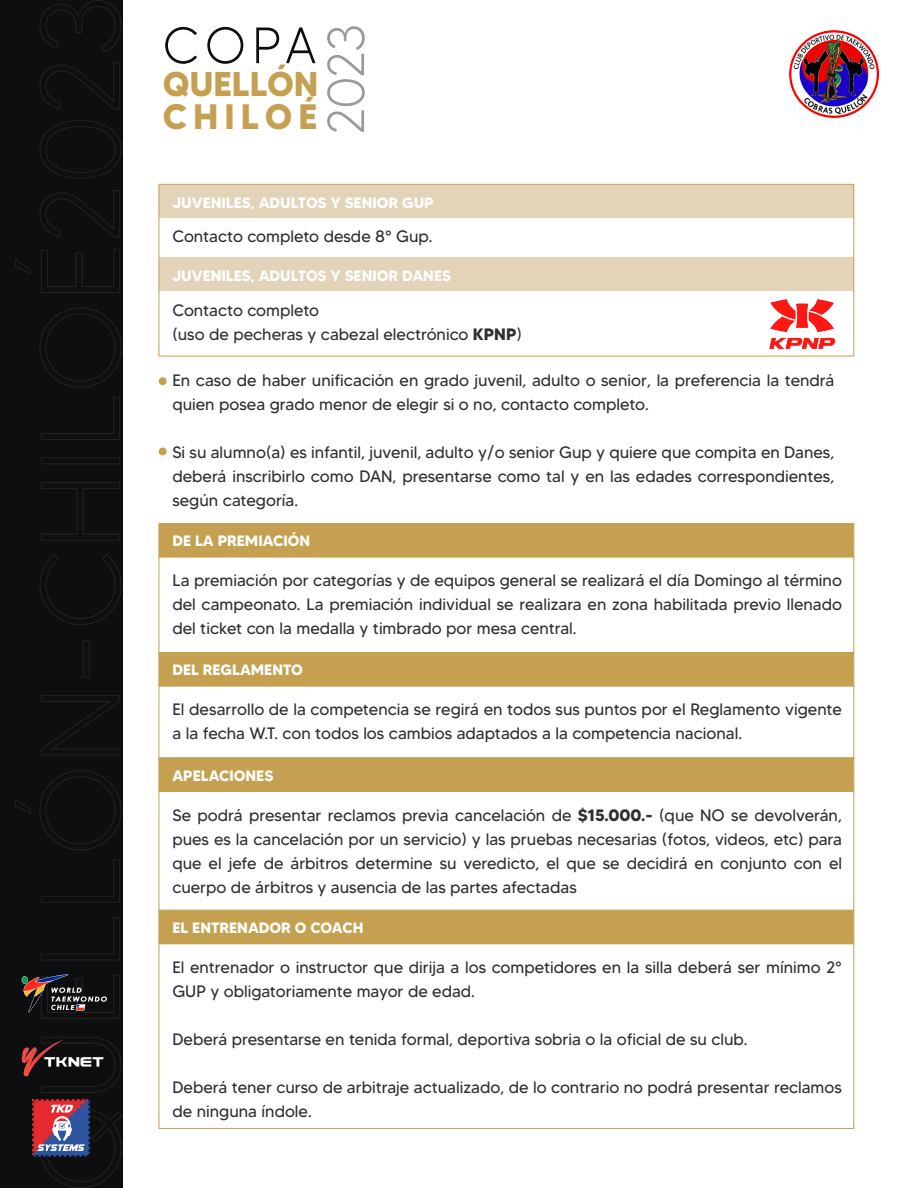
<style>
.page{position:relative;width:918px;height:1188px;background:#fff}
.page>*{position:absolute;margin:0;border:0;box-sizing:border-box;transform-origin:0 0}
.t1{font:300 51.9px "MADETOMMY";color:#9a9a9a}
.t2{font:300 51px "MADETOMMY";color:#0d0e10}
.t3{font:700 35.25px "MADETOMMY";letter-spacing:.175em;color:#c5a050}
.t4{font:700 34.35px "MADETOMMY";letter-spacing:-.005em;color:#c5a050}
.t5{font:16.5px/24px "MADETOMMY";color:#303030}
.t6{font:700 15px "MADETOMMY";color:#fff}
.s1{font-weight:700}
</style>
<div class="page">
<div style="left:0;top:0;width:122px;height:1188px;background:#0d0e10"></div>
<svg style="left:41px;top:917px;width:79px;height:43px"></svg>
<svg style="left:41px;top:859px;width:79px;height:44px"></svg>
<svg style="left:15px;top:770px;width:107px;height:80px"></svg>
<svg style="left:41px;top:695px;width:79px;height:61px"></svg>
<svg style="left:83px;top:640px;width:7px;height:37px"></svg>
<svg style="left:39px;top:554px;width:83px;height:71px"></svg>
<svg style="left:41px;top:482px;width:79px;height:59px"></svg>
<svg style="left:41px;top:457px;width:79px;height:7px"></svg>
<svg style="left:41px;top:397px;width:79px;height:43px"></svg>
<svg style="left:39px;top:308px;width:83px;height:80px"></svg>
<svg style="left:15px;top:249px;width:105px;height:44px"></svg>
<svg style="left:39px;top:190px;width:81px;height:47px"></svg>
<svg style="left:39px;top:120px;width:83px;height:59px"></svg>
<svg style="left:39px;top:62px;width:81px;height:47px"></svg>
<svg style="left:39px;top:0;width:83px;height:52px"></svg>
<svg style="left:21px;top:1037px;width:101px;height:56px"></svg>
<svg style="left:32px;top:1099px;width:90px;height:89px"></svg>
<svg style="left:22px;top:974px;width:98px;height:45px"></svg>
<img style="left:790px;top:31px;width:89px;height:87px">
<div style="left:159px;top:184px;width:695px;height:34px;background:#e2d3b9"></div>
<div style="left:159px;top:257px;width:695px;height:34px;background:#e2d3b9"></div>
<div style="left:159px;top:184px;width:695px;height:172px;border:1px solid #c5a050"></div>
<div style="left:159px;top:523px;width:695px;height:34px;background:#c5a050"></div>
<div style="left:159px;top:556px;width:695px;height:97px;border:1px solid #c5a050"></div>
<div style="left:159px;top:652px;width:695px;height:34px;background:#c5a050"></div>
<div style="left:159px;top:685px;width:695px;height:73px;border:1px solid #c5a050"></div>
<div style="left:159px;top:757px;width:695px;height:35px;background:#c5a050;border:1px solid #c5a050"></div>
<div style="left:159px;top:791px;width:695px;height:120px;border:1px solid #c5a050"></div>
<div style="left:159px;top:910px;width:695px;height:34px;background:#c5a050"></div>
<div style="left:159px;top:943px;width:695px;height:186px;border:1px solid #c5a050"></div>
<div style="left:159px;top:377px;width:8px;height:8px;background:#c5a050;border-radius:50%"></div>
<div style="left:159px;top:448px;width:8px;height:7px;background:#c5a050;border-radius:50%"></div>
<img style="left:770px;top:299px;width:64px;height:50px">
<h2 class="t2" style="left:163px;top:14px;width:156px">COPA</h2>
<h3 class="t4" style="left:163px;top:62px;width:157px">QUELLÓN</h3>
<h3 class="t3" style="left:163px;top:95px;width:156px">CHILOÉ</h3>
<h1 class="t1" style="left:314px;top:135px;width:112px;rotate:-90deg">2023</h1>
<p class="t6" style="left:172px;top:193px;width:263px">JUVENILES, ADULTOS Y SENIOR GUP</p>
<p class="t5" style="left:172px;top:224px;width:262px">Contacto completo desde 8° Gup.</p>
<p class="t6" style="left:172px;top:267px;width:280px">JUVENILES, ADULTOS Y SENIOR DANES</p>
<p class="t5" style="left:172px;top:298px;width:351px">Contacto completo<br>(uso de pecheras y cabezal electrónico <span class="s1">KPNP</span>)</p>
<p class="t5" style="left:172px;top:368px;width:664px">En caso de haber unificación en grado juvenil, adulto o senior, la preferencia la tendrá quien posea grado menor de elegir si o no, contacto completo.</p>
<p class="t5" style="left:172px;top:440px;width:664px;text-align:justify">Si su alumno(a) es infantil, juvenil, adulto y/o senior Gup y quiere que compita en Danes, deberá inscribirlo como DAN, presentarse como tal y en las edades correspondientes, según categoría.</p>
<p class="t6" style="left:172px;top:532px;width:139px">DE LA PREMIACIÓN</p>
<p class="t5" style="left:172px;top:568px;width:671px;text-align:justify">La premiación por categorías y de equipos general se realizará el día Domingo al término del campeonato. La premiación individual se realizara en zona habilitada previo llenado del ticket con la medalla y timbrado por mesa central.</p>
<p class="t6" style="left:172px;top:661px;width:132px">DEL REGLAMENTO</p>
<p class="t5" style="left:172px;top:697px;width:671px">El desarrollo de la competencia se regirá en todos sus puntos por el Reglamento vigente a la fecha W.T. con todos los cambios adaptados a la competencia nacional.</p>
<p class="t6" style="left:172px;top:766px;width:102px">APELACIONES</p>
<p class="t5" style="left:172px;top:803px;width:671px;text-align:justify">Se podrá presentar reclamos previa cancelación de <span class="s1">$15.000.-</span> (que NO se devolverán, pues es la cancelación por un servicio) y las pruebas necesarias (fotos, videos, etc) para que el jefe de árbitros determine su veredicto, el que se decidirá en conjunto con el cuerpo de árbitros y ausencia de las partes afectadas</p>
<p class="t6" style="left:172px;top:919px;width:193px">EL ENTRENADOR O COACH</p>
<p class="t5" style="left:172px;top:955px;width:671px">El entrenador o instructor que dirija a los competidores en la silla deberá ser mínimo 2°<br>GUP y obligatoriamente mayor de edad.</p>
<p class="t5" style="left:172px;top:1027px;width:577px">Deberá presentarse en tenida formal, deportiva sobria o la oficial de su club.</p>
<p class="t5" style="left:172px;top:1075px;width:671px">Deberá tener curso de arbitraje actualizado, de lo contrario no podrá presentar reclamos de ninguna índole.</p>
</div>
